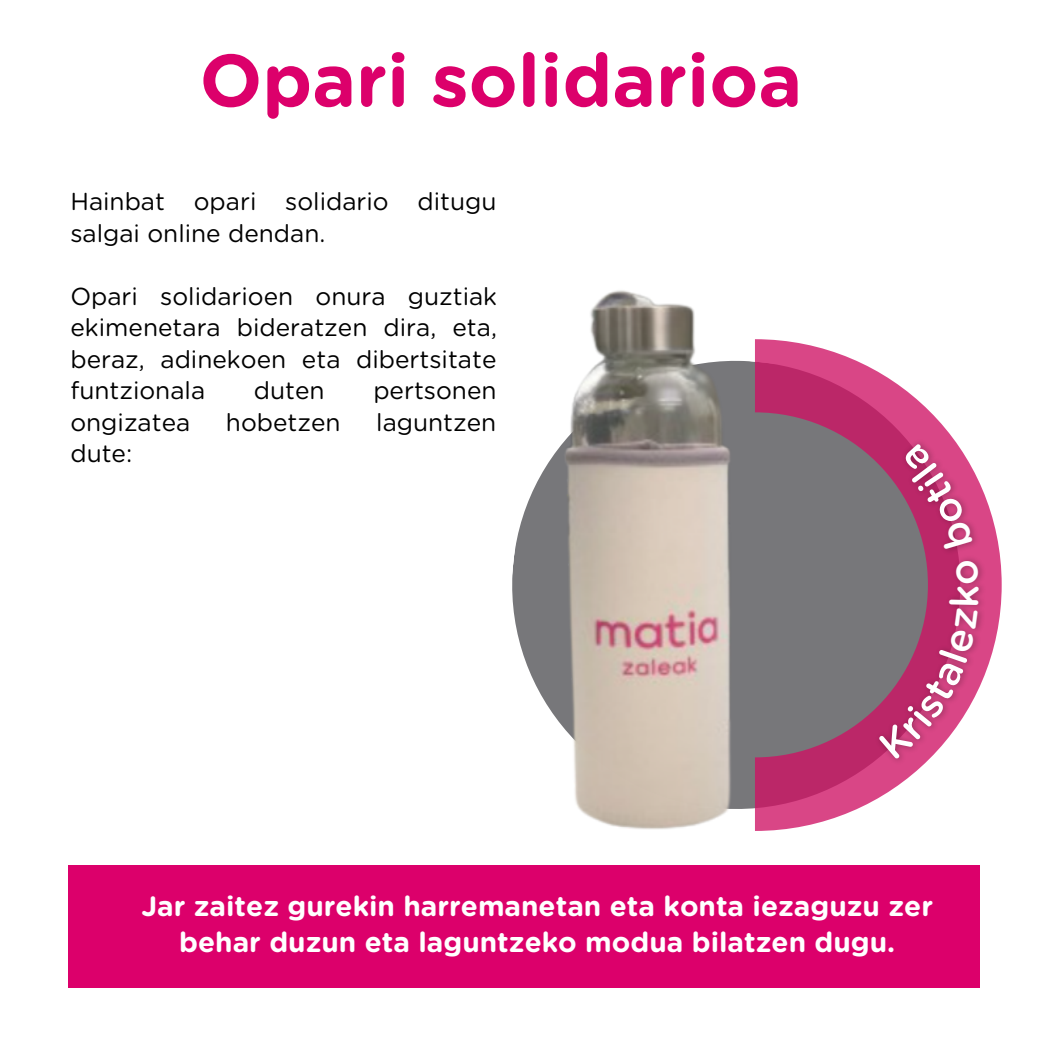
<style>
.page{position:relative;width:1042px;height:1043px;background:#fff}
.page>*{position:absolute;margin:0;border:0;box-sizing:border-box;transform-origin:0 0}
.t1{font:700 73.85px "Gotham Rounded";color:#dc006b}
.t2{font:700 28px/35.4px "Gotham Rounded";color:#fff;text-align:center}
.t3{font:24.5px/31.5px "Gotham Rounded";color:#000}
</style>
<div class="page">
<img style="left:512px;top:290px;width:264px;height:541px">
<svg style="left:754px;top:339px;width:182px;height:491px;background:#a2748a"></svg>
<div style="left:68px;top:865px;width:911px;height:122px;background:#dc006b"></div>
<img style="left:857px;top:418px;width:145px;height:370px">
<svg style="left:877px;top:559px;width:101px;height:200px;background:#af547d"></svg>
<svg style="left:902px;top:443px;width:70px;height:106px;background:#b93e74"></svg>
<p class="t1" style="left:199px;top:47px;width:604px">Opari solidarioa</p>
<p class="t3" style="left:70px;top:187px;width:427px">Hainbat opari solidario ditugu salgai online dendan.</p>
<p class="t3" style="left:70px;top:281px;width:428px;text-align:justify">Opari solidarioen onura guztiak ekimenetara bideratzen dira, eta, beraz, adinekoen eta dibertsitate funtzionala</p>
<p class="t3" style="left:254px;top:376px;width:72px">duten</p>
<p class="t3" style="left:373px;top:376px;width:125px">pertsonen</p>
<p class="t3" style="left:70px;top:407px;width:121px">ongizatea</p>
<p class="t3" style="left:226px;top:407px;width:116px">hobetzen</p>
<p class="t3" style="left:376px;top:407px;width:122px">laguntzen</p>
<p class="t3" style="left:70px;top:439px;width:63px">dute:</p>
<p class="t2" style="left:141px;top:889px;width:793px">Jar zaitez gurekin harremanetan eta konta iezaguzu zer behar duzun eta laguntzeko modua bilatzen dugu.</p>
</div>
